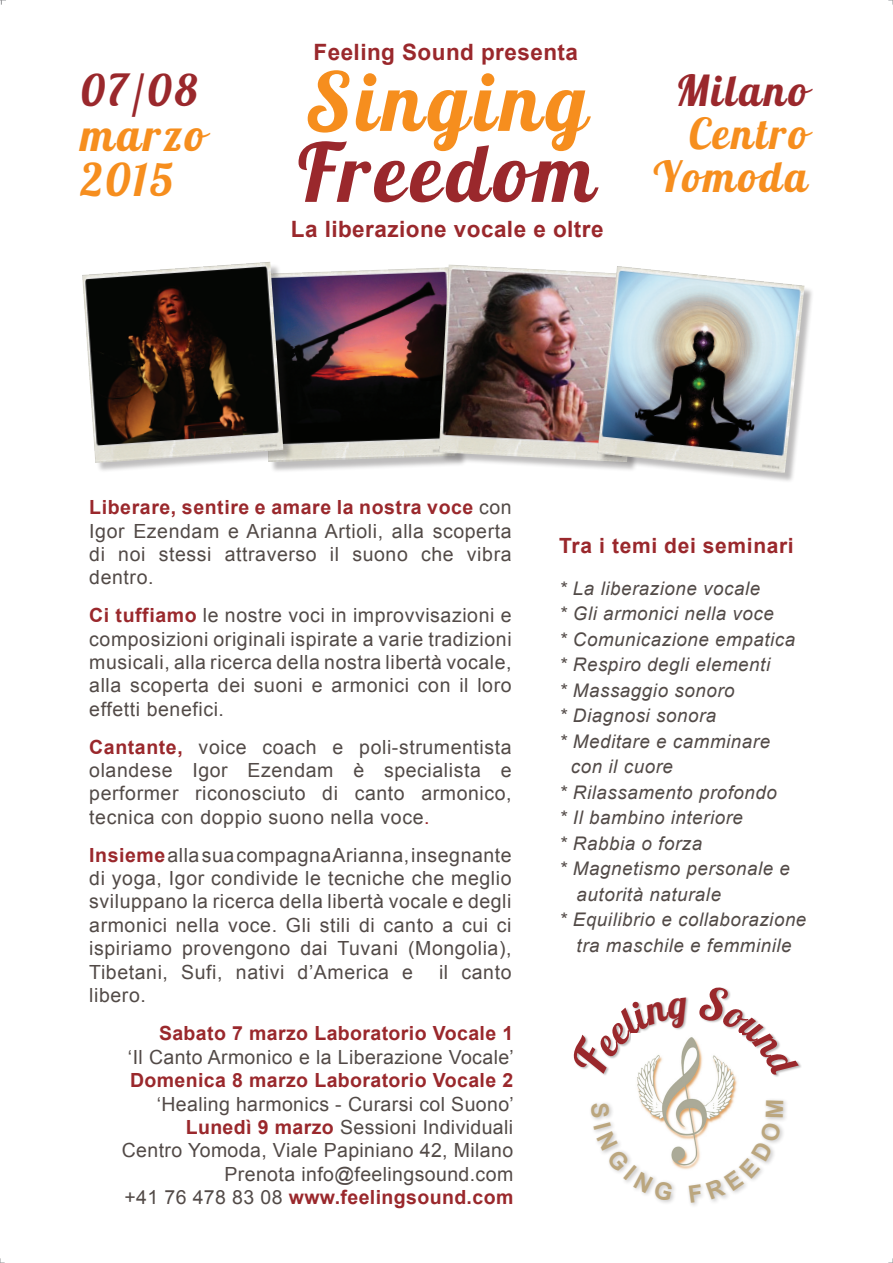
<style>
.page{position:relative;width:893px;height:1263px;background:#fff}
.page>*{position:absolute;margin:0;border:0;box-sizing:border-box;transform-origin:0 0}
.t1{font:80.85px "Lobster 1.4";letter-spacing:.06em;color:#f68e1e}
.t2{font:80.85px "Lobster 1.4";letter-spacing:.06em;color:#9a282c}
.t3{font:45px/45px "Lobster 1.4";letter-spacing:.06em;color:#f68e1e}
.t4{font:43.5px "Lobster 1.4";color:#9a282c}
.t5{font:42.75px/42.8px "Lobster 1.4";letter-spacing:.06em;color:#f68e1e;text-align:right}
.t6{font:42.75px "Lobster 1.4";letter-spacing:.06em;color:#9a282c}
.t7{font:700 22.5px "Arial";letter-spacing:.02em;color:#9a282c}
.t8{font:700 21px "Arial";letter-spacing:.03em;color:#9a282c}
.t9{font:19.5px/23.4px "Arial";letter-spacing:.03em;color:#524a47;text-align:justify}
.t10{font:700 19.5px "Arial";letter-spacing:.02em;color:#9a282c}
.t11{font:italic 18.75px "Arial";letter-spacing:.03em;color:#524a47}
.s1{font-weight:700;color:#9a282c}
.s2{color:#9a282c}
</style>
<div class="page">
<img style="left:637px;top:1037px;width:100px;height:60px">
<div style="left:263px;top:269px;width:210px;height:210px;background:#231f20;opacity:.3"></div>
<img style="left:300px;top:267px;width:139px;height:195px">
<div style="left:83px;top:263px;width:217px;height:217px;background:#231f20;opacity:.29"></div>
<img style="left:82px;top:262px;width:201px;height:201px">
<div style="left:440px;top:266px;width:213px;height:213px;background:#231f20;opacity:.3"></div>
<img style="left:439px;top:265px;width:158px;height:197px">
<div style="left:599px;top:267px;width:223px;height:223px;background:#231f20;opacity:.3"></div>
<img style="left:597px;top:266px;width:207px;height:207px">
<svg style="left:0;top:0;width:6px;height:5px"></svg>
<svg style="left:574px;top:997px;width:115px;height:80px"></svg>
<svg style="left:698px;top:987px;width:101px;height:90px"></svg>
<svg style="left:591px;top:1102px;width:82px;height:99px"></svg>
<svg style="left:689px;top:1100px;width:94px;height:103px"></svg>
<h3 class="t4" style="left:81px;top:62px;width:118px">07/08</h3>
<h2 class="t3" style="left:81px;top:112px;width:126px">marzo<br>2015</h2>
<p class="t7" style="left:314px;top:38px;width:266px">Feeling Sound presenta</p>
<h1 class="t1" style="left:305px;top:50px;width:281px">Singing</h1>
<h1 class="t2" style="left:298px;top:121px;width:299px">Freedom</h1>
<p class="t7" style="left:291px;top:215px;width:314px">La liberazione vocale e oltre</p>
<h3 class="t6" style="left:675px;top:63px;width:134px">Milano</h3>
<h3 class="t5" style="left:653px;top:111px;width:155px">Centro<br>Yomoda</h3>
<p class="t9" style="left:89px;top:496px;width:424px"><span class="s1">Liberare, sentire e amare la nostra voce</span> con Igor Ezendam e Arianna Artioli, alla scoperta di noi stessi attraverso il suono che vibra dentro.</p>
<p class="t9" style="left:89px;top:604px;width:424px"><span class="s1">Ci tuffiamo</span> le nostre voci in improvvisazioni e composizioni originali ispirate a varie tradizioni musicali, alla ricerca della nostra libertà vocale, alla scoperta dei suoni e armonici con il loro effetti benefici.</p>
<p class="t9" style="left:89px;top:735px;width:424px"><span class="s1">Cantante,</span> voice coach e poli-strumentista olandese Igor Ezendam è specialista e performer riconosciuto di canto armonico, tecnica con doppio suono nella voce<span class="s2">.</span></p>
<p class="t9" style="left:89px;top:843px;width:424px"><span class="s1">Insieme</span>alla sua compagna Arianna,insegnante di yoga, Igor condivide le tecniche che meglio sviluppano la ricerca della libertà vocale e degli armonici nella voce. Gli stili di canto a cui ci ispiriamo provengono dai Tuvani (Mongolia), Tibetani, Sufi, nativi d’America e</p>
<p class="t9" style="left:439px;top:960px;width:74px">il canto</p>
<p class="t9" style="left:89px;top:984px;width:58px">libero.</p>
<p class="t10" style="left:159px;top:1021px;width:356px">Sabato 7 marzo Laboratorio Vocale 1</p>
<p class="t9" style="left:128px;top:1045px;width:387px">‘Il Canto Armonico e la Liberazione Vocale’</p>
<p class="t10" style="left:130px;top:1067px;width:385px">Domenica 8 marzo Laboratorio Vocale 2</p>
<p class="t9" style="left:122px;top:1092px;width:394px;text-align:right">‘Healing harmonics - Curarsi col Suono’ <span class="s1">Lunedì 9 marzo</span> Sessioni Individuali Centro Yomoda, Viale Papiniano 42, Milano Prenota info@feelingsound.com<br>+41 76 478 83 08 <span class="s1">www.feelingsound.com</span></p>
<p class="t8" style="left:559px;top:532px;width:236px">Tra i temi dei seminari</p>
<p class="t11" style="left:559px;top:576px;width:202px">* La liberazione vocale</p>
<p class="t11" style="left:559px;top:602px;width:216px">* Gli armonici nella voce</p>
<p class="t11" style="left:559px;top:627px;width:237px">* Comunicazione empatica</p>
<p class="t11" style="left:559px;top:653px;width:212px">* Respiro degli elementi</p>
<p class="t11" style="left:559px;top:678px;width:177px">* Massaggio sonoro</p>
<p class="t11" style="left:559px;top:704px;width:158px">* Diagnosi sonora</p>
<p class="t11" style="left:559px;top:729px;width:212px">* Meditare e camminare</p>
<p class="t11" style="left:571px;top:755px;width:104px">con il cuore</p>
<p class="t11" style="left:559px;top:780px;width:219px">* Rilassamento profondo</p>
<p class="t11" style="left:559px;top:806px;width:185px">* Il bambino interiore</p>
<p class="t11" style="left:559px;top:831px;width:144px">* Rabbia o forza</p>
<p class="t11" style="left:559px;top:857px;width:232px">* Magnetismo personale e</p>
<p class="t11" style="left:577px;top:882px;width:146px">autorità naturale</p>
<p class="t11" style="left:559px;top:908px;width:249px">* Equilibrio e collaborazione</p>
<p class="t11" style="left:577px;top:933px;width:217px">tra maschile e femminile</p>
</div>
